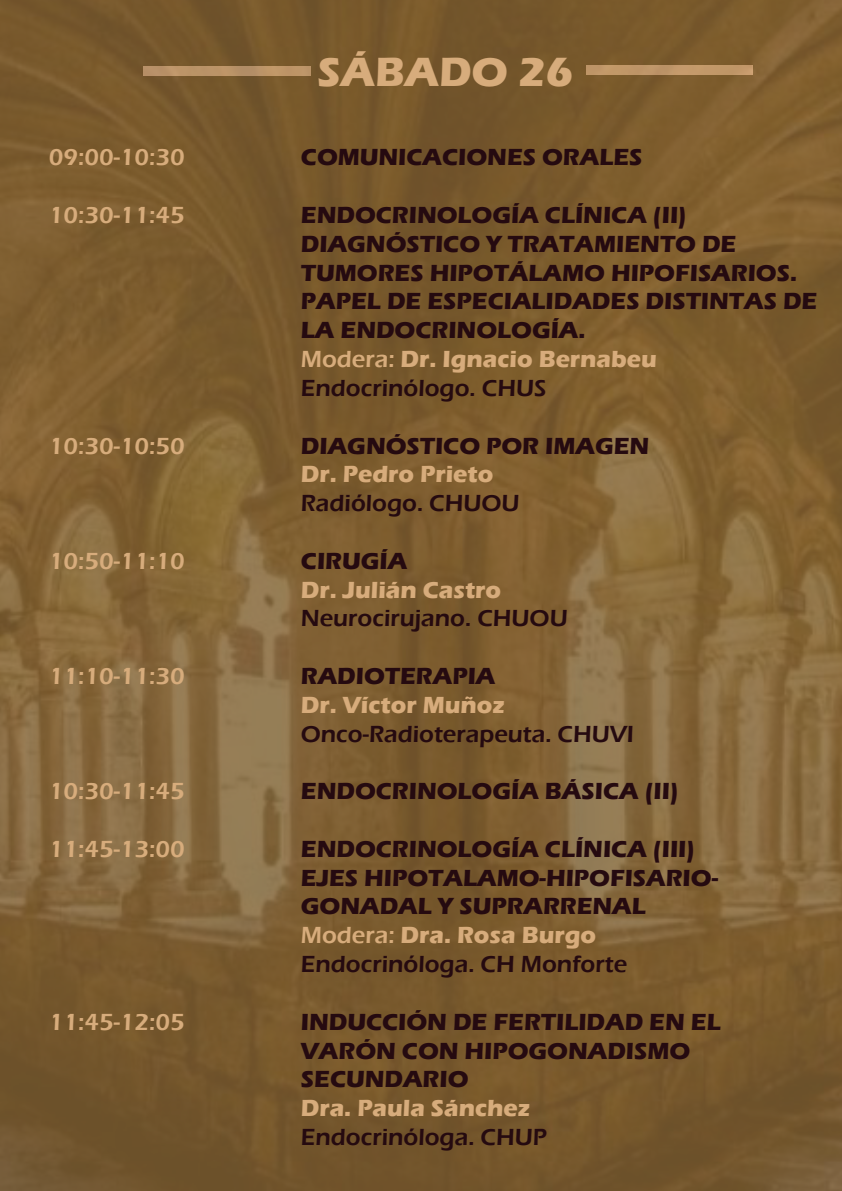
<style>
.page{position:relative;width:842px;height:1191px;background:#fff}
.page>*{position:absolute;margin:0;border:0;box-sizing:border-box;transform-origin:0 0}
.t1{font:700 42px "Eras ITC";color:#d7ac7c}
.t2{font:700 24px/28.8px "Eras ITC";color:#250a10}
.t3{font:600 24px "Eras ITC";color:#d7ac7c}
.t4{font:600 24px "Eras ITC";color:#250a10}
.t5{font:700 24px "Eras ITC";color:#d7ac7c}
.s1{font-weight:600;color:#d7ac7c}
.s2{color:#d7ac7c}
.s3{font-weight:600}
</style>
<div class="page">
<img style="left:0;top:0;width:842px;height:1191px">
<h1 class="t1" style="left:318px;top:48px;width:257px">SÁBADO 26</h1>
<p class="t3" style="left:49px;top:144px;width:137px">09:00-10:30</p>
<p class="t2" style="left:301px;top:143px;width:343px">COMUNICACIONES ORALES</p>
<p class="t3" style="left:49px;top:201px;width:137px">10:30-11:45</p>
<p class="t2" style="left:301px;top:201px;width:518px">ENDOCRINOLOGÍA CLÍNICA (II)<br>DIAGNÓSTICO Y TRATAMIENTO DE<br>TUMORES HIPOTÁLAMO HIPOFISARIOS.<br>PAPEL DE ESPECIALIDADES DISTINTAS DE<br>LA ENDOCRINOLOGÍA.<br><span class="s1">Modera:</span> <span class="s2">Dr. Ignacio Bernabeu<br></span><span class="s3">Endocrinólogo. CHUS</span></p>
<p class="t3" style="left:49px;top:432px;width:137px">10:30-10:50</p>
<p class="t2" style="left:301px;top:431px;width:350px">DIAGNÓSTICO POR IMAGEN</p>
<p class="t5" style="left:301px;top:460px;width:194px">Dr. Pedro Prieto</p>
<p class="t4" style="left:301px;top:489px;width:220px">Radiólogo. CHUOU</p>
<p class="t3" style="left:49px;top:547px;width:137px">10:50-11:10</p>
<p class="t2" style="left:301px;top:546px;width:108px">CIRUGÍA</p>
<p class="t5" style="left:301px;top:576px;width:202px">Dr. Julián Castro</p>
<p class="t4" style="left:301px;top:605px;width:268px">Neurocirujano. CHUOU</p>
<p class="t3" style="left:49px;top:662px;width:137px">11:10-11:30</p>
<p class="t2" style="left:301px;top:661px;width:196px">RADIOTERAPIA</p>
<p class="t5" style="left:301px;top:691px;width:206px">Dr. Víctor Muñoz</p>
<p class="t4" style="left:301px;top:720px;width:335px">Onco-Radioterapeuta. CHUVI</p>
<p class="t3" style="left:49px;top:777px;width:137px">10:30-11:45</p>
<p class="t2" style="left:301px;top:777px;width:379px">ENDOCRINOLOGÍA BÁSICA (II)</p>
<p class="t3" style="left:49px;top:835px;width:137px">11:45-13:00</p>
<p class="t2" style="left:301px;top:834px;width:419px">ENDOCRINOLOGÍA CLÍNICA (III)<br>EJES HIPOTALAMO-HIPOFISARIO-<br>GONADAL Y SUPRARRENAL<br><span class="s1">Modera:</span> <span class="s2">Dra. Rosa Burgo<br></span><span class="s3">Endocrinóloga. CH Monforte</span></p>
<p class="t3" style="left:49px;top:1008px;width:137px">11:45-12:05</p>
<p class="t2" style="left:301px;top:1007px;width:421px">INDUCCIÓN DE FERTILIDAD EN EL<br>VARÓN CON HIPOGONADISMO<br>SECUNDARIO</p>
<p class="t5" style="left:301px;top:1094px;width:231px">Dra. Paula Sánchez</p>
<p class="t4" style="left:301px;top:1123px;width:248px">Endocrinóloga. CHUP</p>
</div>
